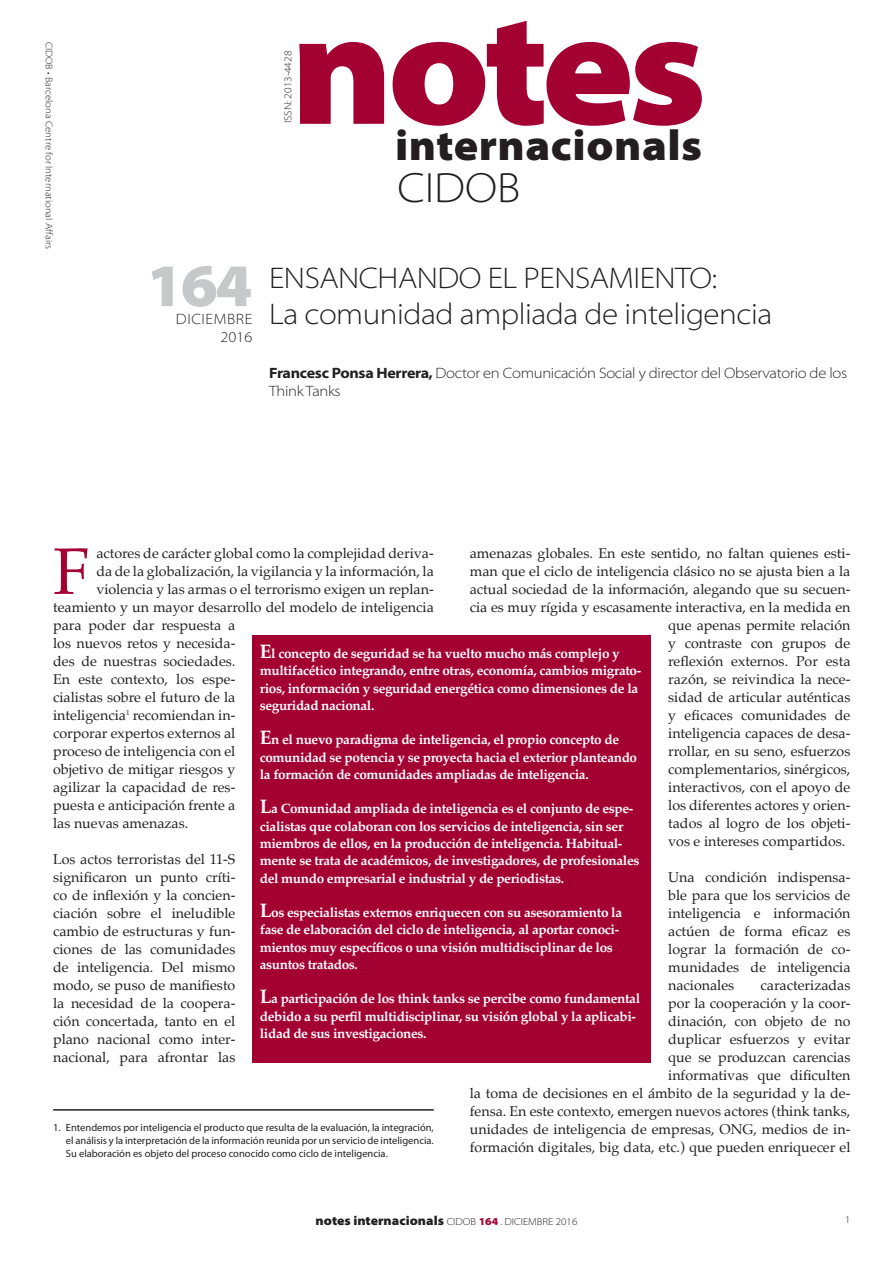
<style>
.page{position:relative;width:893px;height:1263px;background:#fff}
.page>*{position:absolute;margin:0;border:0;box-sizing:border-box;transform-origin:0 0}
.t1{font:900 semi-expanded 162.45px "Myriad Pro";letter-spacing:-.04em;color:#a40133}
.t2{font:65.85px "Palatino";color:#a40133}
.t3{font:900 semi-expanded 60.75px "Myriad Pro";color:#c7c8ca}
.t4{font:900 semi-expanded 42.9px "Myriad Pro";letter-spacing:.01em;color:#231f20}
.t5{font:300 semi-expanded 42.6px "Myriad Pro";color:#231f20}
.t6{font:300 semi-expanded 30px/36px "Myriad Pro";letter-spacing:-.015em;color:#231f20}
.t7{font:300 semi-expanded 15px/18px "Myriad Pro";letter-spacing:-.02em;color:#231f20}
.t8{font:300 semi-expanded 15px/18px "Myriad Pro";letter-spacing:.04em;color:#231f20;text-align:right}
.t9{font:14.25px/18px "Palatino";color:#231f20;text-align:justify}
.t10{font:700 13.5px/17.2px "Palatino";letter-spacing:-.025em;color:#fff}
.t11{font:900 semi-expanded 12.9px "Myriad Pro";color:#231f20}
.t12{font:10.5px/12.6px "Myriad Pro";color:#231f20;text-align:justify}
.t13{font:300 semi-expanded 10.5px "Myriad Pro";color:#231f20}
.t14{font:300 semi-expanded 10.2px "Myriad Pro";color:#231f20}
.t15{font:300 semi-expanded 9.75px "Myriad Pro";color:#231f20}
.s1{font-weight:700}
.s2{font-size:19.5px}
.s3{font-weight:300;font-size:10.2px}
.s4{font-size:10.65px;color:#a40133}
</style>
<div class="page">
<hr style="left:53px;top:1109px;width:381px;height:1px;background:#231f20">
<div style="left:253px;top:635px;width:398px;height:427px;background:#a40133"></div>
<h1 class="t1" style="left:290px;top:-24px;width:418px">notes</h1>
<h3 class="t4" style="left:395px;top:121px;width:309px">internacionals</h3>
<h3 class="t5" style="left:397px;top:164px;width:124px">CIDOB</h3>
<p class="t15" style="left:55px;top:42px;width:209px;rotate:90deg">CIDOB • Barcelona Centre for International Affairs</p>
<p class="t13" style="left:282px;top:123px;width:74px;rotate:-90deg">ISSN: 2013-4428</p>
<h3 class="t6" style="left:269px;top:260px;width:505px">ENSANCHANDO EL PENSAMIENTO:<br>La comunidad ampliada de inteligencia</h3>
<p class="t7" style="left:269px;top:364px;width:580px"><span class="s1">Francesc Ponsa Herrera,</span> Doctor en Comunicación Social y director del Observatorio de los<br>Think Tanks</p>
<h3 class="t3" style="left:146px;top:251px;width:108px">164</h3>
<p class="t8" style="left:176px;top:310px;width:78px">DICIEMBRE<br>2016</p>
<h2 class="t2" style="left:53px;top:517px;width:38px">F</h2>
<p class="t9" style="left:96px;top:544px;width:339px">actores de carácter global como la complejidad deriva-</p>
<p class="t9" style="left:470px;top:544px;width:382px">amenazas globales. En este sentido, no faltan quienes esti-</p>
<p class="t9" style="left:470px;top:562px;width:382px">man que el ciclo de inteligencia clásico no se ajusta bien a la</p>
<p class="t9" style="left:470px;top:580px;width:382px">actual sociedad de la información, alegando que su secuen-</p>
<p class="t9" style="left:470px;top:598px;width:382px">cia es muy rígida y escasamente interactiva, en la medida en</p>
<p class="t9" style="left:668px;top:616px;width:184px">que apenas permite relación</p>
<p class="t9" style="left:668px;top:634px;width:184px">y contraste con grupos de</p>
<p class="t9" style="left:668px;top:652px;width:184px">reflexión externos. Por esta</p>
<p class="t9" style="left:668px;top:670px;width:184px">razón, se reivindica la nece-</p>
<p class="t9" style="left:668px;top:688px;width:184px">sidad de articular auténticas</p>
<p class="t9" style="left:668px;top:706px;width:184px">y eficaces comunidades de</p>
<p class="t9" style="left:668px;top:724px;width:184px">inteligencia capaces de desa-</p>
<p class="t9" style="left:668px;top:742px;width:184px">rrollar, en su seno, esfuerzos</p>
<p class="t9" style="left:668px;top:760px;width:184px">complementarios, sinérgicos,</p>
<p class="t9" style="left:668px;top:778px;width:184px">interactivos, con el apoyo de</p>
<p class="t9" style="left:668px;top:796px;width:184px">los diferentes actores y orien-</p>
<p class="t9" style="left:668px;top:814px;width:184px">tados al logro de los objeti-</p>
<p class="t9" style="left:668px;top:832px;width:179px">vos e intereses compartidos.</p>
<p class="t9" style="left:668px;top:868px;width:184px">Una condición indispensa&shy;ble para que los servicios de inteligencia e información actúen de forma eficaz es lograr la formación de co&shy;munidades de inteligencia nacionales</p>
<p class="t9" style="left:96px;top:562px;width:339px">da de la globalización, la vigilancia y la información, la</p>
<p class="t9" style="left:96px;top:580px;width:339px">violencia y las armas o el terrorismo exigen un replan-</p>
<p class="t9" style="left:53px;top:598px;width:382px">teamiento y un mayor desarrollo del modelo de inteligencia</p>
<p class="t9" style="left:53px;top:616px;width:184px">para poder dar respuesta a</p>
<p class="t9" style="left:53px;top:634px;width:184px">los nuevos retos y necesida-</p>
<p class="t9" style="left:53px;top:652px;width:184px">des de nuestras sociedades.</p>
<p class="t9" style="left:53px;top:670px;width:184px">En este contexto, los espe-</p>
<p class="t9" style="left:53px;top:688px;width:184px">cialistas sobre el futuro de la</p>
<p class="t9" style="left:53px;top:706px;width:184px">inteligencia<sup>1</sup> recomiendan in-</p>
<p class="t9" style="left:53px;top:724px;width:184px">corporar expertos externos al</p>
<p class="t9" style="left:53px;top:742px;width:184px">proceso de inteligencia con el</p>
<p class="t9" style="left:53px;top:760px;width:184px">objetivo de mitigar riesgos y</p>
<p class="t9" style="left:53px;top:778px;width:184px">agilizar la capacidad de res-</p>
<p class="t9" style="left:53px;top:796px;width:184px">puesta e anticipación frente a</p>
<p class="t9" style="left:53px;top:814px;width:137px">las nuevas amenazas.</p>
<p class="t9" style="left:53px;top:850px;width:184px">Los actos terroristas del 11-S significaron un punto críti&shy;co de inflexión y la concien&shy;ciación sobre el ineludible cambio de estructuras y fun&shy;ciones de las comunidades de inteligencia. Del mismo modo, se puso de manifiesto la necesidad de la coopera&shy;ción concertada, tanto en el plano nacional como inter&shy;nacional, para afrontar las</p>
<p class="t10" style="left:260px;top:645px;width:383px"><span class="s2">E</span>l concepto de seguridad se ha vuelto mucho más complejo y multifacético integrando, entre otras, economía, cambios migrato&shy;rios, información y seguridad energética como dimensiones de la seguridad nacional.</p>
<p class="t10" style="left:260px;top:731px;width:379px"><span class="s2">E</span>n el nuevo paradigma de inteligencia, el propio concepto de comunidad se potencia y se proyecta hacia el exterior planteando la formación de comunidades ampliadas de inteligencia.</p>
<p class="t10" style="left:260px;top:800px;width:381px"><span class="s2">L</span>a Comunidad ampliada de inteligencia es el conjunto de espe&shy;cialistas que colaboran con los servicios de inteligencia, sin ser miembros de ellos, en la producción de inteligencia. Habitual&shy;mente se trata de académicos, de investigadores, de profesionales del mundo empresarial e industrial y de periodistas.</p>
<p class="t10" style="left:260px;top:903px;width:364px"><span class="s2">L</span>os especialistas externos enriquecen con su asesoramiento la fase de elaboración del ciclo de inteligencia, al aportar conoci&shy;mientos muy específicos o una visión multidisciplinar de los asuntos tratados.</p>
<p class="t10" style="left:260px;top:990px;width:382px"><span class="s2">L</span>a participación de los think tanks se percibe como fundamental debido a su perfil multidisciplinar, su visión global y la aplicabi&shy;lidad de sus investigaciones.</p>
<p class="t9" style="left:470px;top:976px;width:382px;text-align:right">caracterizadas<br>por la cooperación y la coor-<br>dinación, con objeto de no<br>duplicar esfuerzos y evitar<br>que se produzcan carencias<br>informativas que dificulten<br>la toma de decisiones en el ámbito de la seguridad y la de&shy;fensa. En este contexto, emergen nuevos actores (think tanks, unidades de inteligencia de empresas, ONG, medios de in&shy;formación digitales, big data, etc.) que pueden enriquecer el</p>
<p class="t12" style="left:66px;top:1122px;width:369px;text-indent:-13px">1. Entendemos por inteligencia el producto que resulta de la evaluación, la integración, el análisis y la interpretación de la información reunida por un servicio de inteligencia.<br>Su elaboración es objeto del proceso conocido como ciclo de inteligencia.</p>
<p class="t11" style="left:316px;top:1213px;width:263px">notes internacionals <span class="s3">CIDOB</span> <span class="s4">164</span> <span class="s3">. DICIEMBRE 2016</span></p>
<p class="t14" style="left:845px;top:1214px;width:7px">1</p>
</div>
